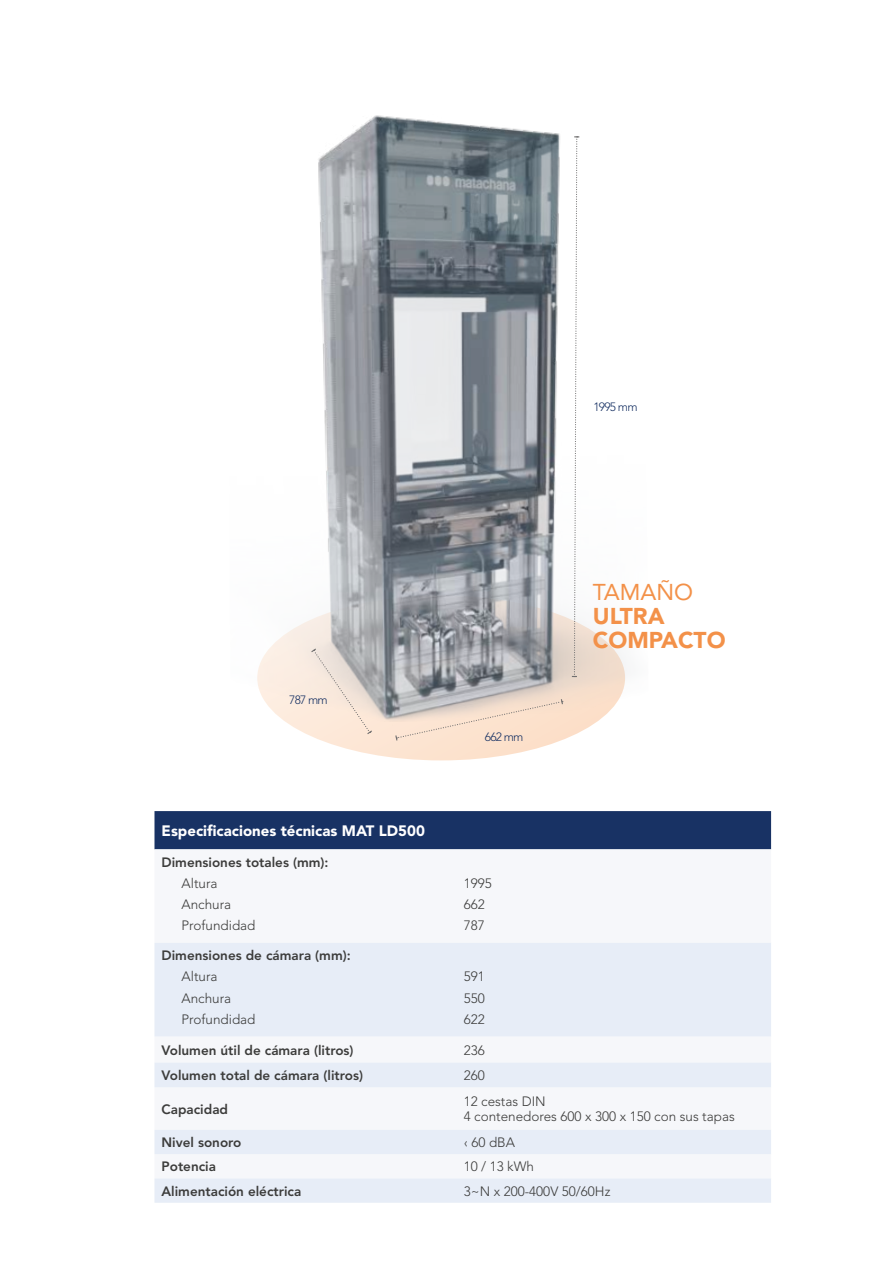
<style>
.page{position:relative;width:893px;height:1263px;background:#fff}
.page>*{position:absolute;margin:0;border:0;box-sizing:border-box;transform-origin:0 0}
.t1{font:900 22.8px/24px "Avenir LT Std";color:#f39149}
.t2{font:22.8px "Avenir LT Std";color:#f39149}
.t3{font:900 15px "Avenir LT Std";color:#fff}
.t4{font:300 13.5px/21.1px "Avenir LT Std";color:#3c3c3b}
.t5{font:800 13.5px "Avenir LT Std";color:#3c3c3b}
.t6{font:300 12px "Avenir LT Std";letter-spacing:-.06em;color:#183264}
</style>
<div class="page">
<div style="left:154px;top:811px;width:617px;height:38px;background:#183264"></div>
<div style="left:154px;top:849px;width:617px;height:94px;background:#f6f7fa"></div>
<svg style="left:154px;top:943px;width:617px;height:260px;fill:#e7edf7"></svg>
<img style="left:257px;top:115px;width:369px;height:646px">
<svg style="left:572px;top:136px;width:7px;height:541px"></svg>
<svg style="left:394px;top:698px;width:170px;height:44px"></svg>
<svg style="left:310px;top:647px;width:63px;height:88px"></svg>
<p class="t6" style="left:593px;top:400px;width:46px">1995 mm</p>
<p class="t6" style="left:289px;top:692px;width:40px">787 mm</p>
<p class="t6" style="left:485px;top:730px;width:40px">662 mm</p>
<h1 class="t2" style="left:593px;top:578px;width:102px">TAMAÑO</h1>
<h1 class="t1" style="left:593px;top:604px;width:134px">ULTRA<br>COMPACTO</h1>
<p class="t3" style="left:162px;top:821px;width:265px">Especificaciones técnicas MAT LD500</p>
<p class="t5" style="left:162px;top:854px;width:168px">Dimensiones totales (mm):</p>
<p class="t4" style="left:182px;top:872px;width:76px">Altura<br>Anchura<br>Profundidad</p>
<p class="t4" style="left:464px;top:873px;width:30px">1995<br>662<br>787</p>
<p class="t5" style="left:162px;top:947px;width:191px">Dimensiones de cámara (mm):</p>
<p class="t4" style="left:182px;top:966px;width:76px">Altura<br>Anchura<br>Profundidad</p>
<p class="t4" style="left:464px;top:966px;width:23px;text-align:justify">591<br>550<br>622</p>
<p class="t5" style="left:162px;top:1042px;width:194px">Volumen útil de cámara (litros)</p>
<p class="t4" style="left:464px;top:1039px;width:23px">236</p>
<p class="t5" style="left:162px;top:1067px;width:203px">Volumen total de cámara (litros)</p>
<p class="t4" style="left:464px;top:1065px;width:23px">260</p>
<p class="t5" style="left:162px;top:1101px;width:68px">Capacidad</p>
<p class="t4" style="left:464px;top:1094px;width:273px;line-height:15px">12 cestas DIN<br>4 contenedores 600 x 300 x 150 con sus tapas</p>
<p class="t5" style="left:162px;top:1134px;width:81px">Nivel sonoro</p>
<p class="t4" style="left:464px;top:1132px;width:53px">‹ 60 dBA</p>
<p class="t5" style="left:162px;top:1159px;width:56px">Potencia</p>
<p class="t4" style="left:464px;top:1156px;width:72px">10 / 13 kWh</p>
<p class="t5" style="left:162px;top:1183px;width:141px">Alimentación eléctrica</p>
<p class="t4" style="left:464px;top:1180px;width:148px">3~N x 200-400V 50/60Hz</p>
</div>
